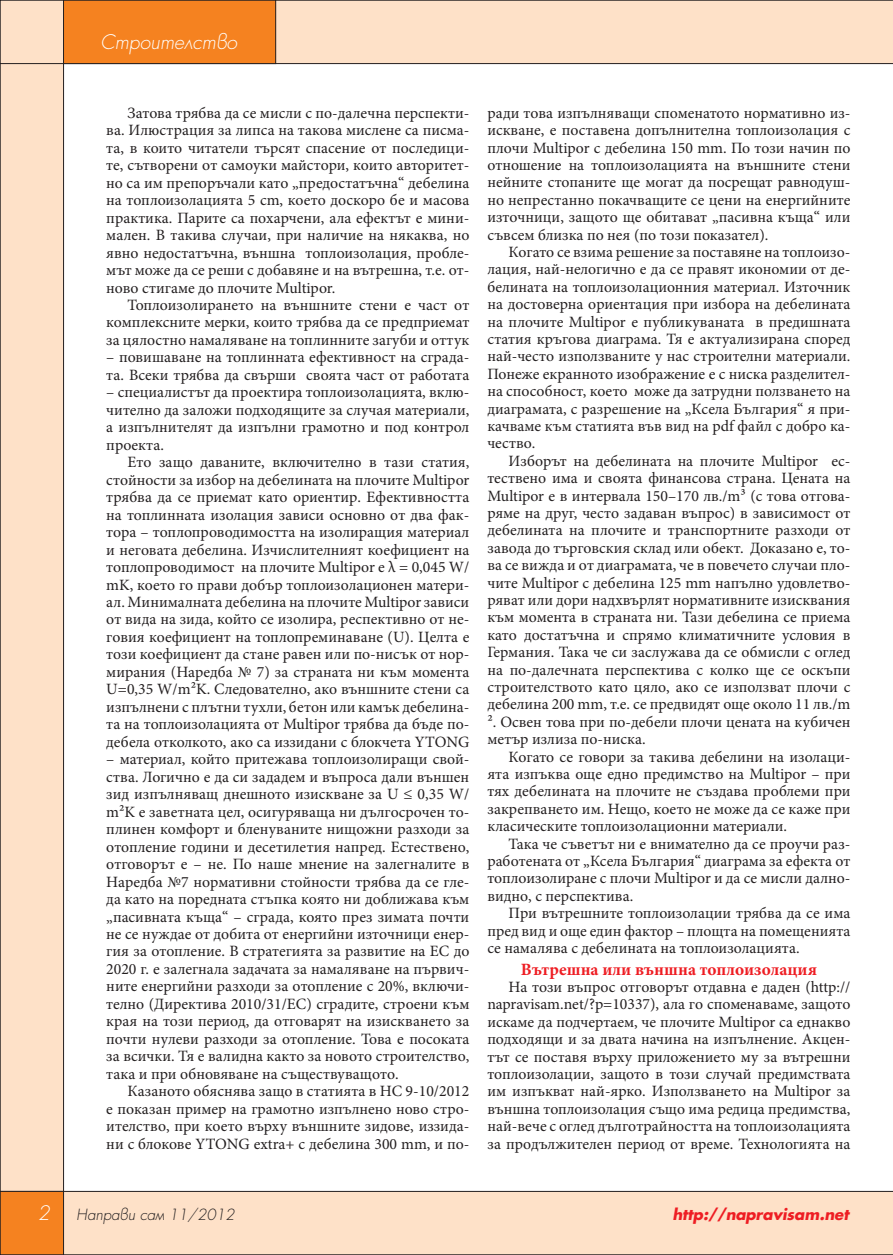
<style>
.page{position:relative;width:893px;height:1255px;background:#fff}
.page>*{position:absolute;margin:0;border:0;box-sizing:border-box;transform-origin:0 0}
.t1{font:italic 300 19.5px "SP Future";color:#fff}
.Podzaglavie_1_v_text{font:700 17.25px "Minion Pro";color:#ee1d23}
.Osnoven_text{font:15.75px/17.4px "Minion Pro";color:#231f20;text-align:justify}
.Zaglavie{font:italic 700 15px "SP Future";color:#ee1d23}
.t2{font:italic 300 15px "SP Future";color:#231f20}
</style>
<div class="page">
<div style="left:0;top:0;width:64px;height:1254px;background:#fee1c8"></div>
<div style="left:0;top:0;width:64px;height:1254px;border:1px solid #231f20"></div>
<div style="left:0;top:0;width:893px;height:64px;background:#fee1c8"></div>
<div style="left:64px;top:1191px;width:829px;height:63px;background:#fee1c8"></div>
<div style="left:64px;top:0;width:212px;height:64px;background:#f58220"></div>
<div style="left:63px;top:0;width:213px;height:64px;border:1px solid #231f20"></div>
<div style="left:0;top:1191px;width:64px;height:63px;background:#f58220"></div>
<div style="left:0;top:1191px;width:64px;height:63px;border:1px solid #231f20"></div>
<p class="t1" style="left:101px;top:29px;width:138px">Строителство</p>
<p class="Osnoven_text" style="left:106px;top:104px;width:365px;text-indent:21px">Затова трябва да се мисли с по-далечна перспекти&shy;ва. Илюстрация за липса на такова мислене са писма&shy;та, в които читатели търсят спасение от последици&shy;те, сътворени от самоуки майстори, които авторитет&shy;но са им препоръчали като „предостатъчна“ дебелина на топлоизолацията 5 cm, което доскоро бе и масова практика. Парите са похарчени, ала ефектът е мини&shy;мален. В такива случаи, при наличие на някаква, но явно недостатъчна, външна топлоизолация, пробле&shy;мът може да се реши с добавяне и на вътрешна, т.е. от&shy;ново стигаме до плочите Multipor.</p>
<p class="Osnoven_text" style="left:106px;top:296px;width:365px;text-indent:21px">Топлоизолирането на външните стени е част от комплексните мерки, които трябва да се предприемат за цялостно намаляване на топлинните загуби и оттук</p>
<p class="Osnoven_text" style="left:106px;top:349px;width:365px">– повишаване на топлинната ефективност на сграда&shy;та. Всеки трябва да свърши своята част от работата</p>
<p class="Osnoven_text" style="left:106px;top:383px;width:365px">– специалистът да проектира топлоизолацията, вклю&shy;чително да заложи подходящите за случая материали, а изпълнителят да изпълни грамотно и под контрол проекта.</p>
<p class="Osnoven_text" style="left:106px;top:453px;width:365px;text-indent:21px">Ето защо даваните, включително в тази статия, стойности за избор на дебелината на плочите Multipor трябва да се приемат като ориентир. Ефективността на топлинната изолация зависи основно от два фак&shy;тора – топлопроводимостта на изолиращия материал и неговата дебелина. Изчислителният коефициент на топлопроводимост на плочите Multipor е λ = 0,045 W/ mK, което го прави добър топлоизолационен матери&shy;ал. Минималната дебелина на плочите Multipor зависи от вида на зида, който се изолира, респективно от не&shy;говия коефициент на топлопреминаване (U). Целта е този коефициент да стане равен или по-нисък от нор&shy;мирания (Наредба № 7) за страната ни към момента U=0,35 W/m²K. Следователно, ако външните стени са изпълнени с плътни тухли, бетон или камък дебелина&shy;та на топлоизолацията от Multipor трябва да бъде по&shy;дебела отколкото, ако са иззидани с блокчета YTONG</p>
<p class="Osnoven_text" style="left:106px;top:750px;width:365px">– материал, който притежава топлоизолиращи свой&shy;ства. Логично е да си зададем и въпроса дали външен зид изпълняващ днешното изискване за U ≤ 0,35 W/ m²K е заветната цел, осигуряваща ни дългосрочен то&shy;плинен комфорт и бленуваните нищожни разходи за отопление години и десетилетия напред. Естествено, отговорът е – не. По наше мнение на залегналите в Наредба №7 нормативни стойности трябва да се гле&shy;да като на поредната стъпка която ни доближава към „пасивната къща“ – сграда, която през зимата почти не се нуждае от добита от енергийни източници енер&shy;гия за отопление. В стратегията за развитие на ЕС до 2020 г. е залегнала задачата за намаляване на първич&shy;ните енергийни разходи за отопление с 20%, включи&shy;телно (Директива 2010/31/ЕС) сградите, строени към края на този период, да отговарят на изискването за почти нулеви разходи за отопление. Това е посоката за всички. Тя е валидна както за новото строителство, така и при обновяване на съществуващото.</p>
<p class="Osnoven_text" style="left:106px;top:1082px;width:365px;text-indent:21px">Казаното обяснява защо в статията в НС 9-10/2012 е показан пример на грамотно изпълнено ново стро&shy;ителство, при което върху външните зидове, иззида&shy;ни с блокове YTONG extra+ с дебелина 300 mm, и по-</p>
<p class="Osnoven_text" style="left:487px;top:104px;width:365px">ради това изпълняващи споменатото нормативно из&shy;искване, е поставена допълнителна топлоизолация с плочи Multipor с дебелина 150 mm. По този начин по отношение на топлоизолацията на външните стени нейните стопаните ще могат да посрещат равнодуш&shy;но непрестанно покачващите се цени на енергийните източници, защото ще обитават „пасивна къща“ или съвсем близка по нея (по този показател).</p>
<p class="Osnoven_text" style="left:487px;top:243px;width:365px;text-indent:21px">Когато се взима решение за поставяне на топлоизо&shy;лация, най-нелогично е да се правят икономии от де&shy;белината на топлоизолационния материал. Източник на достоверна ориентация при избора на дебелината на плочите Multipor е публикуваната в предишната статия кръгова диаграма. Тя е актуализирана според най-често използваните у нас строителни материали.<br>Понеже екранното изображение е с ниска разделител&shy;на способност, което може да затрудни ползването на диаграмата, с разрешение на „Ксела България“ я при&shy;качваме към статията във вид на pdf файл с добро ка&shy;чество.</p>
<p class="Osnoven_text" style="left:487px;top:452px;width:365px;text-indent:21px">Изборът на дебелината на плочите Multipor ес&shy;тествено има и своята финансова страна. Цената на Multipor е в интервала 150–170 лв./m³ (с това отгова&shy;ряме на друг, често задаван въпрос) в зависимост от дебелината на плочите и транспортните разходи от завода до търговския склад или обект. Доказано е, то&shy;ва се вижда и от диаграмата, че в повечето случаи пло&shy;чите Multipor с дебелина 125 mm напълно удовлетво&shy;ряват или дори надхвърлят нормативните изисквания към момента в страната ни. Тази дебелина се приема като достатъчна и спрямо климатичните условия в Германия. Така че си заслужава да се обмисли с оглед на по-далечната перспектива с колко ще се оскъпи строителството като цяло, ако се използват плочи с дебелина 200 mm, т.е. се предвидят още около 11 лв./m ². Освен това при по-дебели плочи цената на кубичен метър излиза по-ниска.</p>
<p class="Osnoven_text" style="left:487px;top:748px;width:365px;text-indent:21px">Когато се говори за такива дебелини на изолаци&shy;ята изпъква още едно предимство на Multipor – при тях дебелината на плочите не създава проблеми при закрепването им. Нещо, което не може да се каже при класическите топлоизолационни материали.</p>
<p class="Osnoven_text" style="left:487px;top:834px;width:365px;text-indent:21px">Така че съветът ни е внимателно да се проучи раз&shy;работената от „Ксела България“ диаграма за ефекта от топлоизолиране с плочи Multipor и да се мисли дално&shy;видно, с перспектива.</p>
<p class="Osnoven_text" style="left:487px;top:904px;width:365px;text-indent:21px">При вътрешните топлоизолации трябва да се има пред вид и още един фактор – площта на помещенията се намалява с дебелината на топлоизолацията.</p>
<p class="Podzaglavie_1_v_text" style="left:521px;top:956px;width:298px">Вътрешна или външна топлоизолация</p>
<p class="Osnoven_text" style="left:487px;top:978px;width:365px;text-indent:21px">На този въпрос отговорът отдавна е даден (http:// napravisam.net/?p=10337), ала го споменаваме, защото искаме да подчертаем, че плочите Multipor са еднакво подходящи и за двата начина на изпълнение. Акцен&shy;тът се поставя върху приложението му за вътрешни топлоизолации, защото в този случай предимствата им изпъкват най-ярко. Използването на Multipor за външна топлоизолация също има редица предимства, най-вече с оглед дълготрайността на топлоизолацията за продължителен период от време. Технологията на</p>
<p class="t1" style="left:38px;top:1200px;width:14px">2</p>
<p class="t2" style="left:77px;top:1204px;width:159px">Направи сам 11/2012</p>
<p class="Zaglavie" style="left:673px;top:1204px;width:178px">http://napravisam.net</p>
</div>
